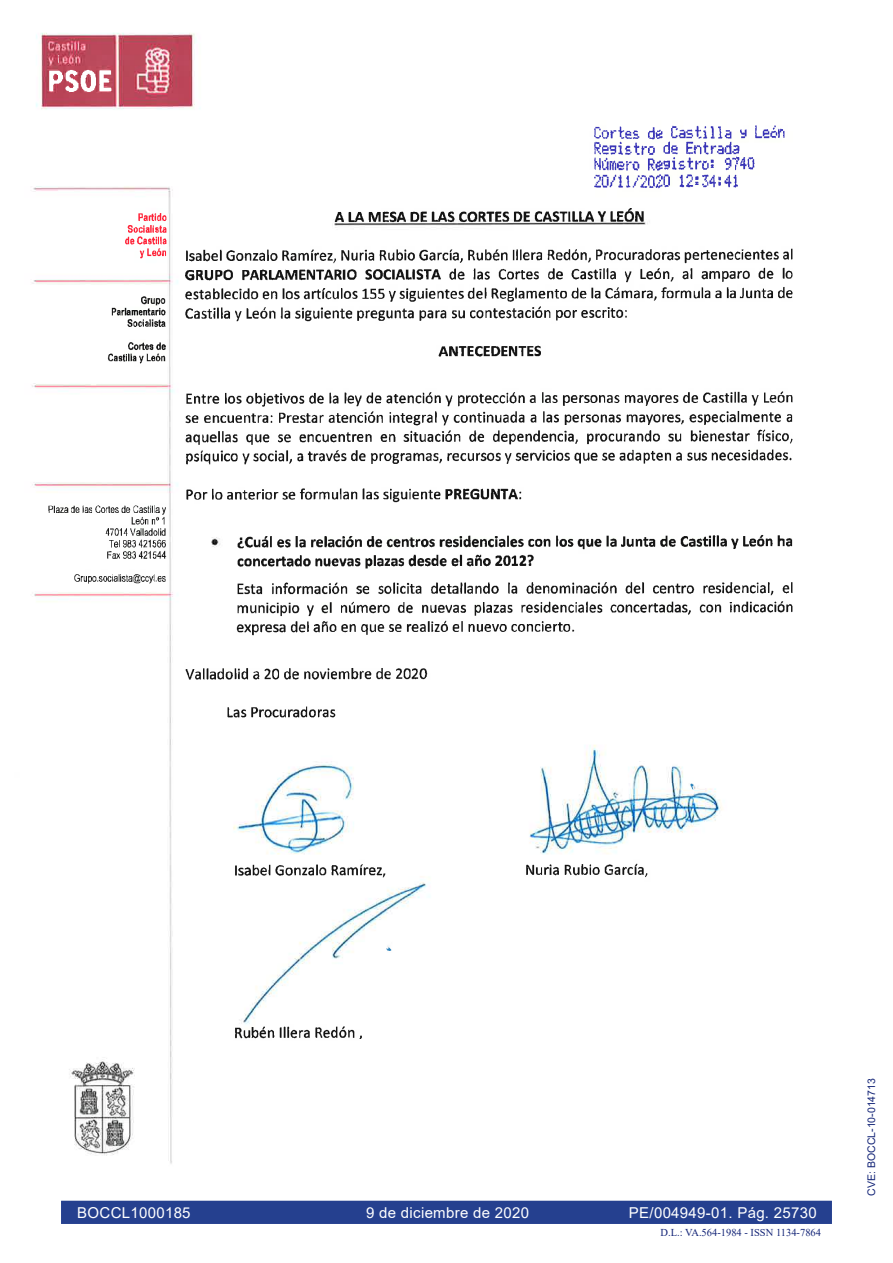
<style>
.page{position:relative;width:893px;height:1263px;background:#fff}
.page>*{position:absolute;margin:0;border:0;box-sizing:border-box;transform-origin:0 0}
.E_CVE{font:15px "Arial";letter-spacing:.02em;color:#fff}
.t1{font:10.5px "Times New Roman";color:#132477}
.t2{font:10.5px "Arial";color:#132477}
</style>
<div class="page">
<div style="left:60px;top:1200px;width:773px;height:25px;background:#25408f"></div>
<div style="left:60px;top:1199px;width:773px;height:26px;border:2px solid #fff"></div>
<img style="left:32px;top:33px;width:801px;height:1167px">
<img style="left:48px;top:41px;width:65px;height:51px">
<img style="left:592px;top:125px;width:195px;height:64px">
<img style="left:48px;top:208px;width:747px;height:831px">
<img style="left:384px;top:783px;width:312px;height:168px">
<p class="E_CVE" style="left:77px;top:1202px;width:115px">BOCCL1000185</p>
<p class="E_CVE" style="left:366px;top:1202px;width:165px">9 de diciembre de 2020</p>
<p class="E_CVE" style="left:629px;top:1202px;width:189px">PE/004949-01. Pág. 25730</p>
<p class="t1" style="left:661px;top:1225px;width:162px">D.L.: VA.564-1984 - ISSN 1134-7864</p>
<p class="t2" style="left:864px;top:1195px;width:119px;rotate:-90deg">CVE: BOCCL-10-014713</p>
</div>
